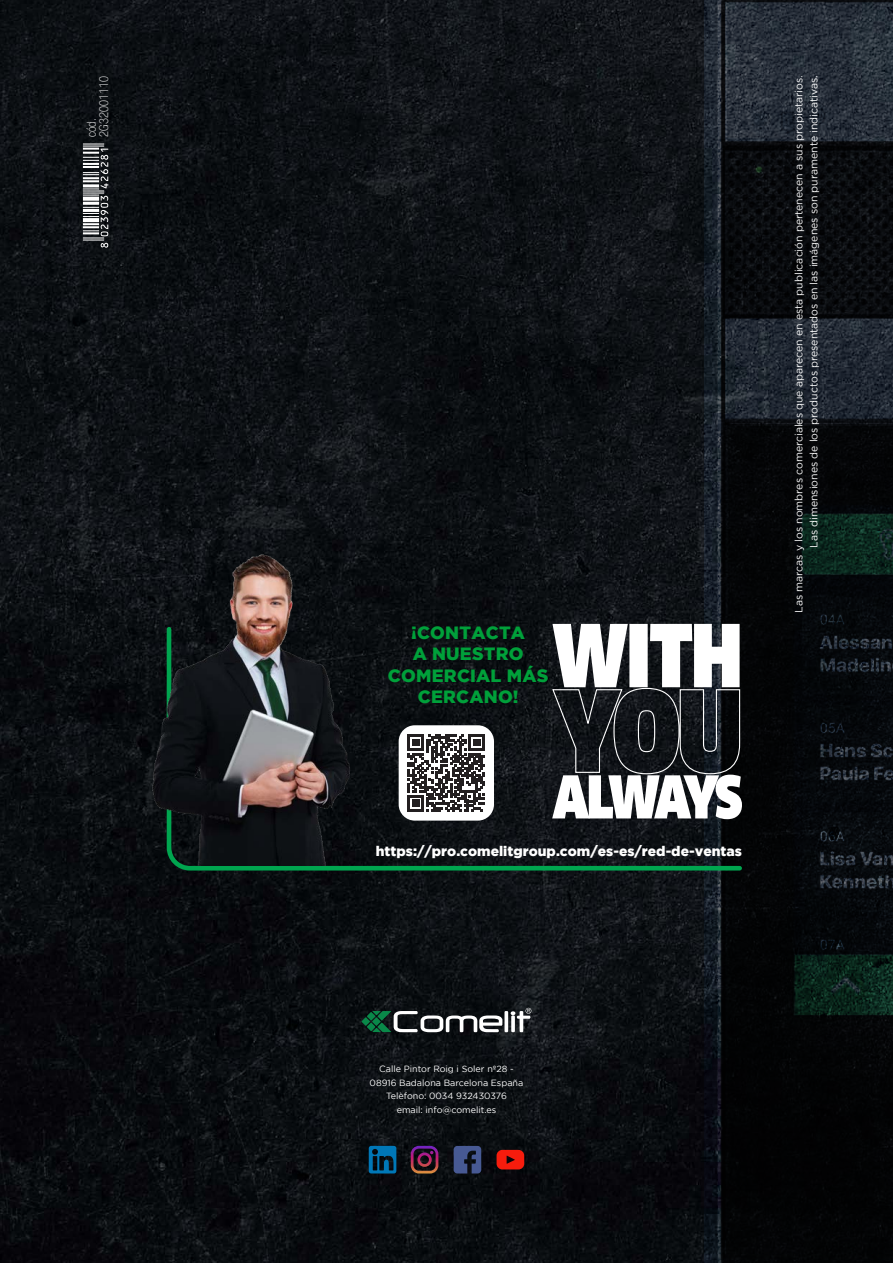
<style>
.page{position:relative;width:893px;height:1263px;background:#fff}
.page>*{position:absolute;margin:0;border:0;box-sizing:border-box;transform-origin:0 0}
.t1{font:900 17.7px/21.3px "Gotham";letter-spacing:.015em;color:#00a03a;text-align:center}
.t2{font:900 13.8px "Gotham";color:#fff}
.testo_grande_intr{font:100 condensed 12.45px "Helvetica Neue LTW1 G";color:#fff}
.t3{font:10.5px "Gotham";color:#fff}
.t4{font:9px "Gotham";color:#fff}
</style>
<div class="page">
<img style="left:0;top:0;width:705px;height:1263px">
<svg style="left:361px;top:1017px;width:9px;height:9px"></svg>
<svg style="left:367px;top:1022px;width:9px;height:9px"></svg>
<svg style="left:367px;top:1012px;width:9px;height:9px"></svg>
<svg style="left:372px;top:1008px;width:159px;height:24px"></svg>
<img style="left:705px;top:0;width:188px;height:1263px">
<svg style="left:369px;top:1146px;width:27px;height:27px"></svg>
<svg style="left:411px;top:1146px;width:27px;height:27px"></svg>
<svg style="left:454px;top:1146px;width:27px;height:27px"></svg>
<svg style="left:497px;top:1150px;width:27px;height:19px"></svg>
<svg style="left:83px;top:143px;width:25px;height:105px"></svg>
<svg style="left:164px;top:625px;width:580px;height:248px;background:#0c1917"></svg>
<img style="left:151px;top:537px;width:214px;height:329px">
<div style="left:399px;top:725px;width:95px;height:96px;background:#fff;border-radius:16px"></div>
<svg style="left:408px;top:734px;width:77px;height:78px"></svg>
<svg style="left:552px;top:624px;width:190px;height:195px"></svg>
<p class="testo_grande_intr" style="left:97px;top:137px;width:62px;rotate:-90deg">2G32001110</p>
<p class="t3" style="left:793px;top:613px;width:539px;rotate:-90deg">Las marcas y los nombres comerciales que aparecen en esta publicación pertenecen a sus propietarios.</p>
<p class="t3" style="left:808px;top:548px;width:474px;rotate:-90deg">Las dimensiones de los productos presentados en las imágenes son puramente indicativas.</p>
<p class="t1" style="left:388px;top:622px;width:162px">¡CONTACTA<br>A NUESTRO<br>COMERCIAL MÁS<br>CERCANO!</p>
<p class="testo_grande_intr" style="left:84px;top:137px;width:20px;rotate:-90deg">cód.</p>
<p class="t2" style="left:376px;top:843px;width:368px">https://pro.comelitgroup.com/es-es/red-de-ventas</p>
<p class="t4" style="left:379px;top:1064px;width:136px">Calle Pintor Roig i Soler nº28 -</p>
<p class="t4" style="left:370px;top:1077px;width:155px">08916 Badalona Barcelona España</p>
<p class="t4" style="left:386px;top:1091px;width:122px">Telèfono: 0034 932430376</p>
<p class="t4" style="left:397px;top:1104px;width:101px">email: info@comelit.es</p>
</div>
